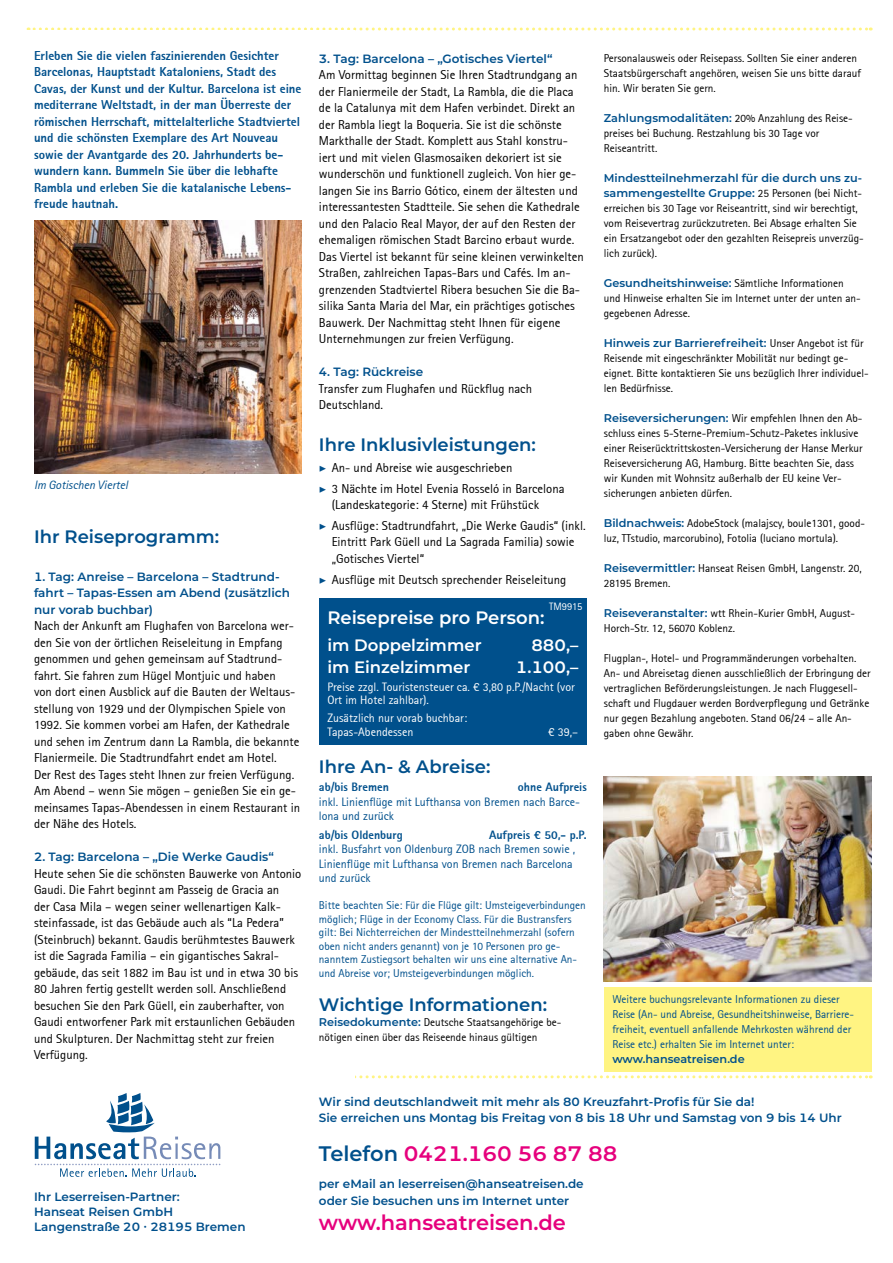
<style>
.page{position:relative;width:893px;height:1263px;background:#fff}
.page>*{position:absolute;margin:0;border:0;box-sizing:border-box;transform-origin:0 0}
.t1{font:600 21px "Montserrat";color:#e6007d}
.t2{font:600 18px "Montserrat";color:#00508c}
.t3{font:600 18px "Montserrat";color:#fff}
.t4{font:600 16.5px "Montserrat";color:#fff}
.t5{font:12.75px/16.5px "Rotis Sans Serif";color:#000}
.t6{font:800 12.75px/16.5px "Rotis Sans Serif";color:#00508c}
.t7{font:600 12px/16.5px "Montserrat";color:#00508c}
.t8{font:12px/14.4px "Rotis Sans Serif";color:#00508c}
.t9{font:12px/13.5px "Rotis Sans Serif";color:#fff}
.t10{font:800 12px "Rotis Sans Serif";color:#00508c}
.t11{font:italic 12px "Rotis Sans Serif";color:#00508c}
.t12{font:11.25px/15px "Rotis Sans Serif";color:#000}
.t13{font:11.25px/13.5px "Rotis Sans Serif";color:#00508c}
.t14{font:600 11.25px/15px "Montserrat";color:#00508c}
.t15{font:10.5px "Rotis Sans Serif";color:#fff}
.s1{font-family:"Minion Pro";font-weight:700;font-style:italic;color:#00508c}
.s2{font-family:"Montserrat";font-weight:600;color:#00508c}
.s3{font-family:"Rotis Sans Serif";font-weight:400;color:#000}
.s4{color:#00508c}
</style>
<div class="page">
<svg style="left:28px;top:28px;width:843px;height:3px"></svg>
<svg style="left:35px;top:1093px;width:185px;height:84px"></svg>
<svg style="left:355px;top:1075px;width:516px;height:3px"></svg>
<div style="left:604px;top:986px;width:268px;height:85px;background:#fff482"></div>
<div style="left:19px;top:30px;width:336px;height:1054px;background:#fff"></div>
<div style="left:319px;top:598px;width:268px;height:146px;background:#00508c"></div>
<img style="left:34px;top:220px;width:268px;height:253px">
<img style="left:604px;top:777px;width:268px;height:204px">
<p class="t6" style="left:34px;top:47px;width:269px">Erleben Sie die vielen faszinierenden Gesichter Barcelonas, Hauptstadt Kataloniens, Stadt des Cavas, der Kunst und der Kultur. Barcelona ist eine mediterrane Weltstadt, in der man Überreste der römischen Herrschaft, mittelalterliche Stadtviertel und die schönsten Exemplare des Art Nouveau sowie der Avantgarde des 20. Jahrhunderts be&shy;wundern kann. Bummeln Sie über die lebhafte Rambla und erleben Sie die katalanische Lebens&shy;freude hautnah.</p>
<p class="t11" style="left:34px;top:478px;width:95px">Im Gotischen Viertel</p>
<h2 class="t2" style="left:34px;top:524px;width:187px">Ihr Reiseprogramm:</h2>
<p class="t7" style="left:34px;top:567px;width:257px">1. Tag: Anreise – Barcelona – Stadtrund&shy;fahrt – Tapas-Essen am Abend (zusätzlich nur vorab buchbar)</p>
<p class="t5" style="left:34px;top:617px;width:268px">Nach der Ankunft am Flughafen von Barcelona wer&shy;den Sie von der örtlichen Reiseleitung in Empfang genommen und gehen gemeinsam auf Stadtrund&shy;fahrt. Sie fahren zum Hügel Montjuic und haben<br>von dort einen Ausblick auf die Bauten der Weltaus&shy;stellung von 1929 und der Olympischen Spiele von 1992. Sie kommen vorbei am Hafen, der Kathedrale und sehen im Zentrum dann La Rambla, die bekannte Flaniermeile. Die Stadtrundfahrt endet am Hotel.<br>Der Rest des Tages steht Ihnen zur freien Verfügung.<br>Am Abend – wenn Sie mögen – genießen Sie ein ge&shy;meinsames Tapas-Abendessen in einem Restaurant in der Nähe des Hotels.</p>
<p class="t7" style="left:34px;top:848px;width:241px">2. Tag: Barcelona – „Die Werke Gaudis“</p>
<p class="t5" style="left:34px;top:865px;width:269px">Heute sehen Sie die schönsten Bauwerke von Antonio Gaudi. Die Fahrt beginnt am Passeig de Gracia an<br>der Casa Mila – wegen seiner wellenartigen Kalk&shy;steinfassade, ist das Gebäude auch als “La Pedera” (Steinbruch) bekannt. Gaudis berühmtestes Bauwerk ist die Sagrada Familia – ein gigantisches Sakral&shy;gebäude, das seit 1882 im Bau ist und in etwa 30 bis 80 Jahren fertig gestellt werden soll. Anschließend besuchen Sie den Park Güell, ein zauberhafter, von Gaudi entworfener Park mit erstaunlichen Gebäuden und Skulpturen. Der Nachmittag steht zur freien Verfügung.</p>
<p class="t7" style="left:34px;top:1189px;width:213px;line-height:15px">Ihr Leserreisen-Partner:<br>Hanseat Reisen GmbH<br>Langenstraße 20 ∙ 28195 Bremen</p>
<p class="t7" style="left:319px;top:50px;width:235px">3. Tag: Barcelona – „Gotisches Viertel“</p>
<p class="t5" style="left:319px;top:66px;width:266px">Am Vormittag beginnen Sie Ihren Stadtrundgang an der Flaniermeile der Stadt, La Rambla, die die Placa de la Catalunya mit dem Hafen verbindet. Direkt an der Rambla liegt la Boqueria. Sie ist die schönste Markthalle der Stadt. Komplett aus Stahl konstru&shy;iert und mit vielen Glasmosaiken dekoriert ist sie wunderschön und funktionell zugleich. Von hier ge&shy;langen Sie ins Barrio Gótico, einem der ältesten und interessantesten Stadtteile. Sie sehen die Kathedrale und den Palacio Real Mayor, der auf den Resten der ehemaligen römischen Stadt Barcino erbaut wurde.<br>Das Viertel ist bekannt für seine kleinen verwinkelten Straßen, zahlreichen Tapas-Bars und Cafés. Im an&shy;grenzenden Stadtviertel Ribera besuchen Sie die Ba&shy;silika Santa Maria del Mar, ein prächtiges gotisches Bauwerk. Der Nachmittag steht Ihnen für eigene Unternehmungen zur freien Verfügung.</p>
<p class="t7" style="left:319px;top:363px;width:106px">4. Tag: Rückreise</p>
<p class="t5" style="left:319px;top:380px;width:215px">Transfer zum Flughafen und Rückflug nach<br>Deutschland.</p>
<h2 class="t2" style="left:319px;top:432px;width:219px">Ihre Inklusivleistungen:</h2>
<p class="t5" style="left:319px;top:457px;width:247px;line-height:20.7px"><span class="s1">▶</span> An- und Abreise wie ausgeschrieben<br><span class="s1">▶</span> 3 Nächte im Hotel Evenia Rosseló in Barcelona</p>
<p class="t5" style="left:319px;top:494px;width:268px;line-height:20.7px;text-indent:13px">(Landeskategorie: 4 Sterne) mit Frühstück<br><span class="s1">▶</span> Ausflüge: Stadtrundfahrt, „Die Werke Gaudis“ (inkl.</p>
<p class="t5" style="left:332px;top:534px;width:244px">Eintritt Park Güell und La Sagrada Familia) sowie „Gotisches Viertel“</p>
<p class="t5" style="left:319px;top:571px;width:249px"><span class="s1">▶</span> Ausflüge mit Deutsch sprechender Reiseleitung</p>
<p class="t15" style="left:549px;top:600px;width:35px">TM9915</p>
<h2 class="t3" style="left:327px;top:605px;width:219px">Reisepreise pro Person:</h2>
<p class="t4" style="left:327px;top:633px;width:156px">im Doppelzimmer</p>
<p class="t4" style="left:531px;top:633px;width:48px">880,–</p>
<p class="t4" style="left:327px;top:656px;width:145px">im Einzelzimmer</p>
<p class="t4" style="left:516px;top:656px;width:64px">1.100,–</p>
<p class="t9" style="left:327px;top:680px;width:249px">Preise zzgl. Touristensteuer ca. € 3,80 p.P./Nacht (vor<br>Ort im Hotel zahlbar).</p>
<p class="t9" style="left:327px;top:711px;width:141px">Zusätzlich nur vorab buchbar:<br>Tapas-Abendessen</p>
<p class="t9" style="left:548px;top:725px;width:31px">€ 39,–</p>
<h2 class="t2" style="left:319px;top:753px;width:173px">Ihre An- &amp; Abreise:</h2>
<p class="t10" style="left:319px;top:780px;width:71px">ab/bis Bremen</p>
<p class="t10" style="left:518px;top:780px;width:70px">ohne Aufpreis</p>
<p class="t8" style="left:319px;top:794px;width:263px">inkl. Linienflüge mit Lufthansa von Bremen nach Barce&shy;lona und zurück</p>
<p class="t10" style="left:319px;top:827px;width:85px">ab/bis Oldenburg</p>
<p class="t10" style="left:489px;top:827px;width:99px">Aufpreis € 50,- p.P.</p>
<p class="t8" style="left:319px;top:842px;width:258px">inkl. Busfahrt von Oldenburg ZOB nach Bremen sowie ,<br>Linienflüge mit Lufthansa von Bremen nach Barcelona und zurück</p>
<p class="t13" style="left:319px;top:898px;width:268px">Bitte beachten Sie: Für die Flüge gilt: Umsteigeverbindungen möglich; Flüge in der Economy Class. Für die Bustransfers gilt: Bei Nichterreichen der Mindestteilnehmerzahl (sofern oben nicht anders genannt) von je 10 Personen pro ge&shy;nanntem Zustiegsort behalten wir uns eine alternative An&shy;und Abreise vor; Umsteigeverbindungen möglich.</p>
<h2 class="t2" style="left:319px;top:992px;width:230px">Wichtige Informationen:</h2>
<p class="t12" style="left:319px;top:1015px;width:244px"><span class="s2">Reisedokumente:</span> Deutsche Staatsangehörige be&shy;nötigen einen über das Reiseende hinaus gültigen</p>
<p class="t12" style="left:604px;top:51px;width:259px">Personalausweis oder Reisepass. Sollten Sie einer anderen<br>Staatsbürgerschaft angehören, weisen Sie uns bitte darauf hin. Wir beraten Sie gern.</p>
<p class="t12" style="left:604px;top:111px;width:250px"><span class="s2">Zahlungsmodalitäten:</span> 20% Anzahlung des Reise&shy;preises bei Buchung. Restzahlung bis 30 Tage vor<br>Reiseantritt.</p>
<p class="t14" style="left:604px;top:170px;width:260px">Mindestteilnehmerzahl für die durch uns zu&shy;sammengestellte Gruppe: <span class="s3">25 Personen (bei Nicht-</span></p>
<p class="t12" style="left:604px;top:201px;width:261px">erreichen bis 30 Tage vor Reiseantritt, sind wir berechtigt, vom Reisevertrag zurückzutreten. Bei Absage erhalten Sie ein Ersatzangebot oder den gezahlten Reisepreis unverzüg&shy;lich zurück).</p>
<p class="t12" style="left:604px;top:276px;width:258px"><span class="s2">Gesundheitshinweise:</span> Sämtliche Informationen und Hinweise erhalten Sie im Internet unter der unten an&shy;gegebenen Adresse.</p>
<p class="t14" style="left:604px;top:335px;width:261px">Hinweis zur Barrierefreiheit: <span class="s3">Unser Angebot ist für</span></p>
<p class="t12" style="left:604px;top:351px;width:266px">Reisende mit eingeschränkter Mobilität nur bedingt ge&shy;eignet. Bitte kontaktieren Sie uns bezüglich Ihrer individuel&shy;len Bedürfnisse.</p>
<p class="t12" style="left:604px;top:410px;width:260px"><span class="s2">Reiseversicherungen:</span> Wir empfehlen Ihnen den Ab&shy;schluss eines 5-Sterne-Premium-Schutz-Paketes inklusive einer Reiserücktrittskosten-Versicherung der Hanse Merkur Reiseversicherung AG, Hamburg. Bitte beachten Sie, dass wir Kunden mit Wohnsitz außerhalb der EU keine Ver&shy;sicherungen anbieten dürfen.</p>
<p class="t12" style="left:604px;top:515px;width:263px"><span class="s2">Bildnachweis:</span> AdobeStock (malajscy, boule1301, good&shy;luz, TTstudio, marcorubino), Fotolia (luciano mortula).</p>
<p class="t12" style="left:604px;top:560px;width:260px"><span class="s2">Reisevermittler:</span> Hanseat Reisen GmbH, Langenstr. 20,<br>28195 Bremen.</p>
<p class="t12" style="left:604px;top:605px;width:253px"><span class="s2">Reiseveranstalter:</span> wtt Rhein-Kurier GmbH, August-<br>Horch-Str. 12, 56070 Koblenz.</p>
<p class="t12" style="left:604px;top:650px;width:269px">Flugplan-, Hotel- und Programmänderungen vorbehalten.<br>An- und Abreisetag dienen ausschließlich der Erbringung der vertraglichen Beförderungsleistungen. Je nach Fluggesell&shy;schaft und Flugdauer werden Bordverpflegung und Getränke nur gegen Bezahlung angeboten. Stand 06/24 – alle An&shy;gaben ohne Gewähr.</p>
<p class="t13" style="left:612px;top:991px;width:243px;line-height:15px">Weitere buchungsrelevante Informationen zu dieser Reise (An- und Abreise, Gesundheitshinweise, Barriere&shy;freiheit, eventuell anfallende Mehrkosten während der Reise etc.) erhalten Sie im Internet unter:</p>
<p class="t14" style="left:612px;top:1051px;width:134px">www.hanseatreisen.de</p>
<p class="t7" style="left:319px;top:1092px;width:524px">Wir sind deutschlandweit mit mehr als 80 Kreuzfahrt-Profis für Sie da!<br>Sie erreichen uns Montag bis Freitag von 8 bis 18 Uhr und Samstag von 9 bis 14 Uhr</p>
<h1 class="t1" style="left:319px;top:1139px;width:300px"><span class="s4">Telefon</span> 0421.160 56 87 88</h1>
<p class="t7" style="left:319px;top:1175px;width:266px">per eMail an leserreisen@hanseatreisen.de oder Sie besuchen uns im Internet unter</p>
<h1 class="t1" style="left:319px;top:1208px;width:249px">www.hanseatreisen.de</h1>
</div>
